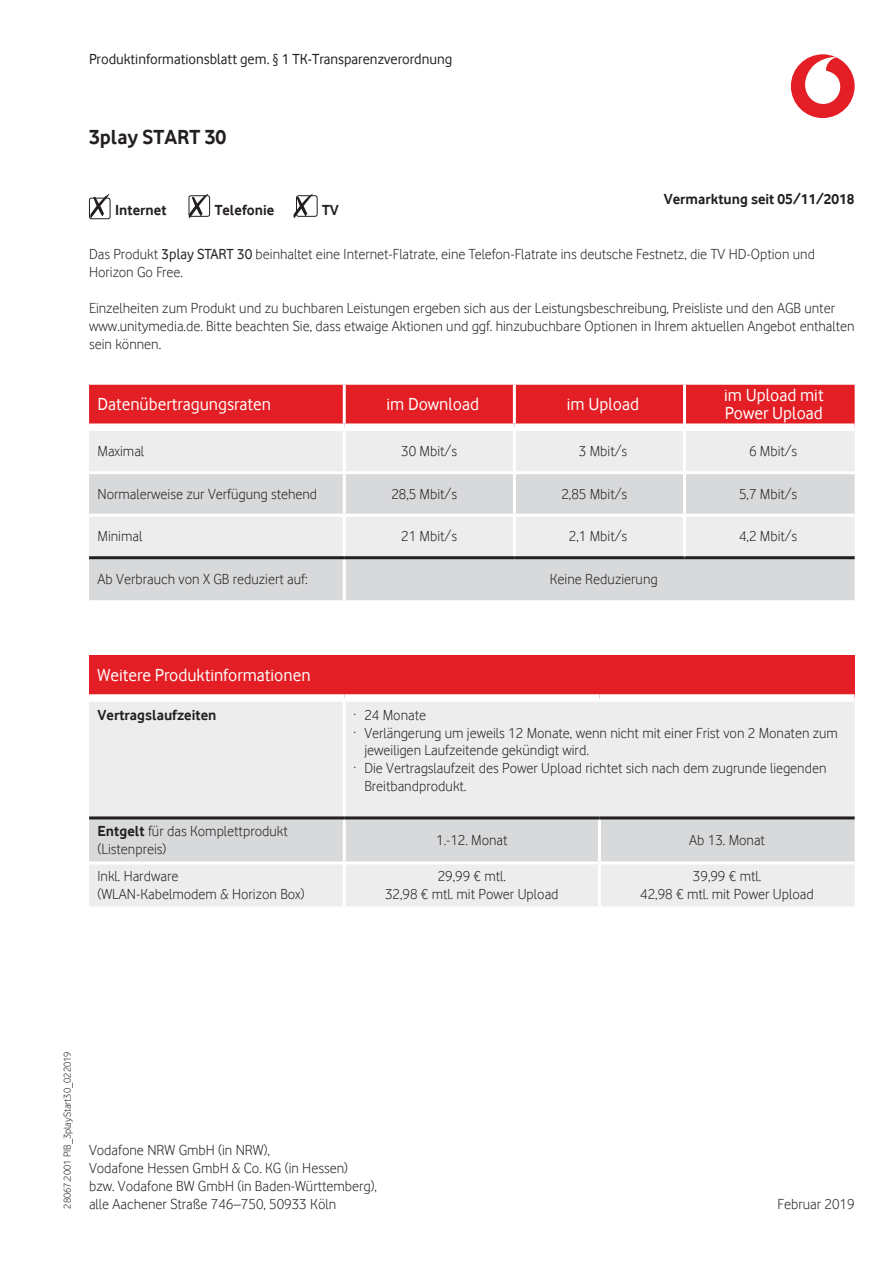
<style>
.page{position:relative;width:893px;height:1263px;background:#fff}
.page>*{position:absolute;margin:0;border:0;box-sizing:border-box;transform-origin:0 0}
.t1{font:700 21px "Vodafone Rg";color:#231f20}
.t2{font:18px/18px "Vodafone Rg";color:#fff}
.t3{font:15px/18px "Vodafone Lt";color:#231f20}
.t4{font:700 15px "Vodafone Rg";color:#231f20}
.t5{font:15px "Vodafone Rg";color:#231f20}
.t6{font:10.5px "Vodafone Lt";color:#231f20}
.s1{font-family:"Vodafone Rg"}
.s2{font-family:"Vodafone Rg";font-weight:700}
</style>
<div class="page">
<div style="left:89px;top:198px;width:21px;height:21px;border:1px solid #231f20;border-radius:2px"></div>
<div style="left:189px;top:195px;width:21px;height:22px;border:1px solid #231f20;border-radius:2px"></div>
<div style="left:296px;top:195px;width:21px;height:22px;border:1px solid #231f20;border-radius:2px"></div>
<div style="left:89px;top:385px;width:765px;height:38px;background:#e31e24"></div>
<div style="left:89px;top:431px;width:765px;height:40px;background:#ededee"></div>
<svg style="left:89px;top:474px;width:765px;height:126px;background:#dedfe0"></svg>
<hr style="left:343px;top:385px;width:3px;height:38px;background:#fff">
<hr style="left:513px;top:385px;width:3px;height:38px;background:#fff">
<hr style="left:343px;top:431px;width:3px;height:40px;background:#fff">
<hr style="left:513px;top:431px;width:3px;height:40px;background:#fff">
<hr style="left:343px;top:474px;width:3px;height:40px;background:#fff">
<hr style="left:513px;top:474px;width:3px;height:40px;background:#fff">
<hr style="left:89px;top:514px;width:255px;height:3px;background:#fff">
<hr style="left:344px;top:514px;width:170px;height:3px;background:#fff">
<hr style="left:343px;top:517px;width:3px;height:39px;background:#fff">
<hr style="left:514px;top:514px;width:170px;height:3px;background:#fff">
<hr style="left:513px;top:517px;width:3px;height:39px;background:#fff">
<hr style="left:684px;top:514px;width:170px;height:3px;background:#fff">
<hr style="left:343px;top:559px;width:3px;height:41px;background:#fff">
<hr style="left:89px;top:556px;width:255px;height:3px;background:#231f20">
<hr style="left:344px;top:556px;width:170px;height:3px;background:#231f20">
<hr style="left:514px;top:556px;width:170px;height:3px;background:#231f20">
<hr style="left:684px;top:556px;width:170px;height:3px;background:#231f20">
<hr style="left:683px;top:385px;width:3px;height:42px;background:#fff">
<hr style="left:683px;top:427px;width:3px;height:44px;background:#fff">
<hr style="left:683px;top:474px;width:3px;height:40px;background:#fff">
<hr style="left:683px;top:517px;width:3px;height:39px;background:#fff">
<div style="left:89px;top:656px;width:765px;height:42px;background:#e31e24"></div>
<div style="left:89px;top:702px;width:765px;height:204px;background:#ededee"></div>
<div style="left:89px;top:819px;width:765px;height:42px;background:#d8d9db"></div>
<hr style="left:343px;top:702px;width:3px;height:114px;background:#fff">
<hr style="left:343px;top:819px;width:3px;height:42px;background:#fff">
<hr style="left:598px;top:819px;width:3px;height:42px;background:#fff">
<hr style="left:343px;top:864px;width:3px;height:42px;background:#fff">
<hr style="left:598px;top:864px;width:3px;height:42px;background:#fff">
<hr style="left:89px;top:816px;width:255px;height:3px;background:#231f20">
<hr style="left:344px;top:816px;width:255px;height:3px;background:#231f20">
<hr style="left:599px;top:816px;width:255px;height:3px;background:#231f20">
<div style="left:89px;top:694px;width:255px;height:8px;background:#fff"></div>
<div style="left:344px;top:694px;width:255px;height:8px;background:#fff"></div>
<div style="left:599px;top:694px;width:255px;height:8px;background:#fff"></div>
<hr style="left:89px;top:861px;width:255px;height:3px;background:#fff">
<hr style="left:344px;top:861px;width:255px;height:3px;background:#fff">
<hr style="left:599px;top:861px;width:255px;height:3px;background:#fff">
<svg style="left:90px;top:194px;width:20px;height:24px"></svg>
<svg style="left:189px;top:194px;width:19px;height:24px"></svg>
<svg style="left:293px;top:194px;width:20px;height:24px"></svg>
<div style="left:790px;top:54px;width:64px;height:64px;background:#e31e24;border-radius:50%"></div>
<svg style="left:805px;top:57px;width:35px;height:47px"></svg>
<p class="t5" style="left:89px;top:54px;width:364px">Produktinformationsblatt gem. § 1 TK-Transparenzverordnung</p>
<h1 class="t1" style="left:89px;top:128px;width:139px">3play START 30</h1>
<p class="t4" style="left:115px;top:204px;width:53px">Internet</p>
<p class="t4" style="left:215px;top:204px;width:61px">Telefonie</p>
<p class="t4" style="left:322px;top:204px;width:18px">TV</p>
<p class="t4" style="left:663px;top:192px;width:192px">Vermarktung seit 05/11/2018</p>
<p class="t3" style="left:89px;top:246px;width:727px">Das Produkt <span class="s1">3play START 30</span> beinhaltet eine Internet-Flatrate, eine Telefon-Flatrate ins deutsche Festnetz, die TV HD-Option und<br>Horizon Go Free.</p>
<p class="t3" style="left:89px;top:300px;width:767px">Einzelheiten zum Produkt und zu buchbaren Leistungen ergeben sich aus der Leistungsbeschreibung, Preisliste und den AGB unter www.unitymedia.de. Bitte beachten Sie, dass etwaige Aktionen und ggf. hinzubuchbare Optionen in Ihrem aktuellen Angebot enthalten sein können.</p>
<p class="t2" style="left:98px;top:396px;width:175px">Datenübertragungsraten</p>
<p class="t2" style="left:386px;top:396px;width:94px">im Download</p>
<p class="t2" style="left:567px;top:396px;width:74px">im Upload</p>
<p class="t2" style="left:724px;top:387px;width:101px">im Upload mit<br>Power Upload</p>
<p class="t3" style="left:98px;top:443px;width:48px">Maximal</p>
<p class="t3" style="left:401px;top:443px;width:57px">30 Mbit/s</p>
<p class="t3" style="left:579px;top:443px;width:50px">3 Mbit/s</p>
<p class="t3" style="left:749px;top:443px;width:50px">6 Mbit/s</p>
<p class="t3" style="left:98px;top:486px;width:221px">Normalerweise zur Verfügung stehend</p>
<p class="t3" style="left:391px;top:486px;width:67px">28,5 Mbit/s</p>
<p class="t3" style="left:561px;top:486px;width:67px">2,85 Mbit/s</p>
<p class="t3" style="left:739px;top:486px;width:60px">5,7 Mbit/s</p>
<p class="t3" style="left:98px;top:528px;width:46px">Minimal</p>
<p class="t3" style="left:401px;top:528px;width:57px">21 Mbit/s</p>
<p class="t3" style="left:569px;top:528px;width:60px">2,1 Mbit/s</p>
<p class="t3" style="left:739px;top:528px;width:60px">4,2 Mbit/s</p>
<p class="t3" style="left:98px;top:571px;width:211px">Ab Verbrauch von X GB reduziert auf:</p>
<p class="t3" style="left:550px;top:571px;width:109px">Keine Reduzierung</p>
<p class="t2" style="left:98px;top:667px;width:214px">Weitere Produktinformationen</p>
<p class="t4" style="left:98px;top:708px;width:120px">Vertragslaufzeiten</p>
<p class="t3" style="left:353px;top:706px;width:75px">· 24 Monate</p>
<p class="t3" style="left:353px;top:724px;width:486px">· Verlängerung um jeweils 12 Monate, wenn nicht mit einer Frist von 2 Monaten zum</p>
<p class="t3" style="left:364px;top:742px;width:226px">jeweiligen Laufzeitende gekündigt wird.</p>
<p class="t3" style="left:353px;top:760px;width:475px">· Die Vertragslaufzeit des Power Upload richtet sich nach dem zugrunde liegenden</p>
<p class="t3" style="left:364px;top:778px;width:103px">Breitbandprodukt.</p>
<p class="t3" style="left:98px;top:823px;width:192px"><span class="s2">Entgelt</span> für das Komplettprodukt (Listenpreis)</p>
<p class="t3" style="left:436px;top:832px;width:73px">1.-12. Monat</p>
<p class="t3" style="left:689px;top:832px;width:77px">Ab 13. Monat</p>
<p class="t3" style="left:98px;top:868px;width:209px">Inkl. Hardware<br>(WLAN-Kabelmodem &amp; Horizon Box)</p>
<p class="t3" style="left:385px;top:868px;width:175px;text-align:center">29,99 € mtl.<br>32,98 € mtl. mit Power Upload</p>
<p class="t3" style="left:640px;top:868px;width:175px;text-align:center">39,99 € mtl.<br>42,98 € mtl. mit Power Upload</p>
<p class="t6" style="left:63px;top:1209px;width:159px;rotate:-90deg">28067.2001 PIB_3playStart30_022019</p>
<p class="t3" style="left:89px;top:1142px;width:289px">Vodafone NRW GmbH (in NRW),<br>Vodafone Hessen GmbH &amp; Co. KG (in Hessen) bzw. Vodafone BW GmbH (in Baden-Württemberg),</p>
<p class="t3" style="left:89px;top:1196px;width:249px">alle Aachener Straße 746–750, 50933 Köln</p>
<p class="t3" style="left:777px;top:1196px;width:78px">Februar 2019</p>
</div>
